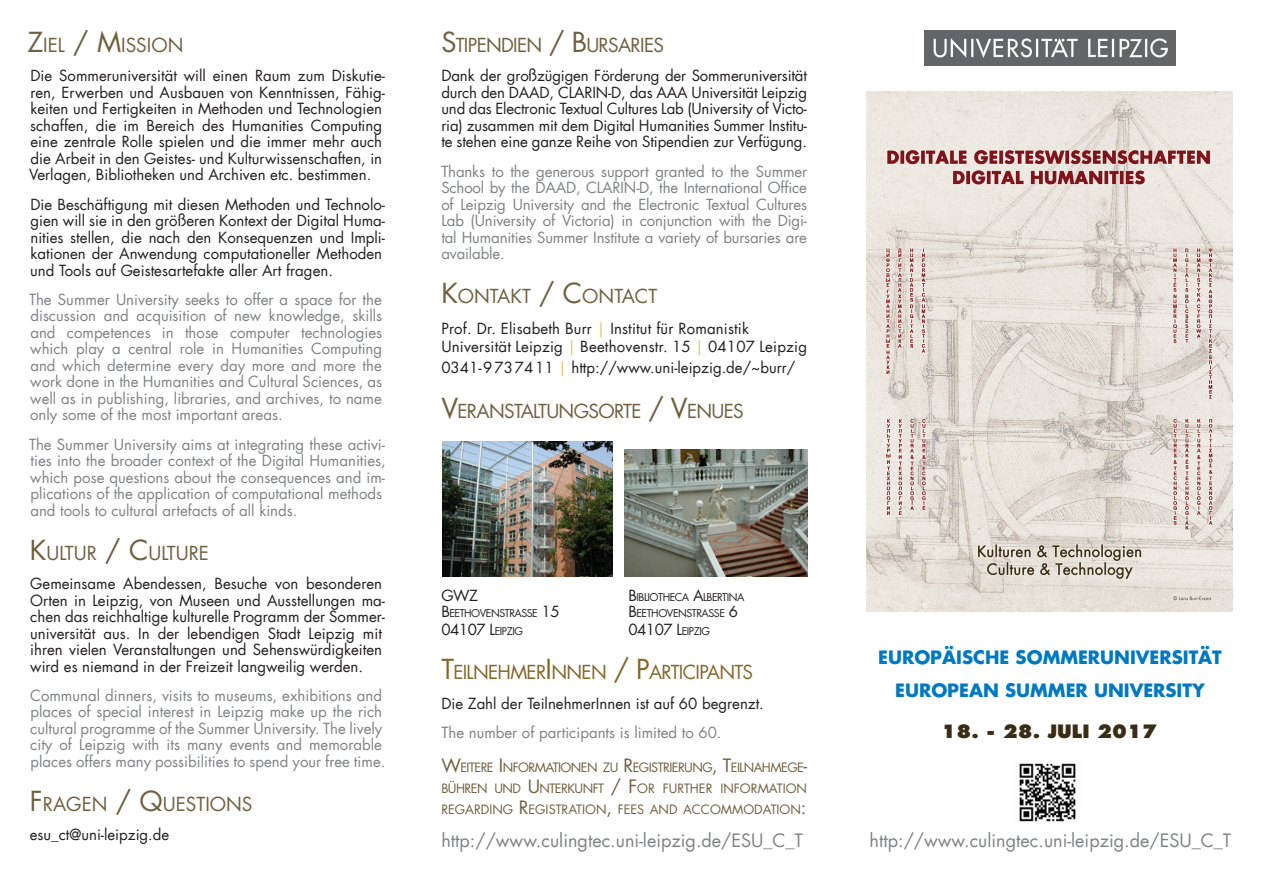
<style>
.page{position:relative;width:1263px;height:893px;background:#fff}
.page>*{position:absolute;margin:0;border:0;box-sizing:border-box;transform-origin:0 0}
.t1{font:18.9px "Futura";letter-spacing:-.035em;color:#6f6040}
.t2{font:18.9px "Futura";color:#6f6040}
.t3{font:18.9px "Futura";letter-spacing:-.035em;color:#846729}
.t4{font:18px "Futura";color:#808285}
.t5{font:700 18px "Futura";color:#0079c2}
.t6{font:800 18px "Futura";color:#3b2c15}
.t7{font:15px/16.5px "Futura";color:#231f20}
.t8{font:15px/16.5px "Futura";color:#808285;text-align:justify}
.t9{font:15px "Futura";letter-spacing:-.03em;color:#231f20}
.t10{font:12.6px/21px "Futura";color:#6f6040;text-align:justify}
.t11{font:10.5px "Futura";letter-spacing:-.045em;color:#231f20}
.s1{font-size:27px}
.s2{color:#e7c357}
.s3{font-size:15px}
.s4{font-size:10.5px}
.s5{font-size:18px}
</style>
<div class="page">
<img style="left:866px;top:91px;width:366px;height:520px">
<img style="left:924px;top:31px;width:251px;height:35px">
<img style="left:442px;top:442px;width:170px;height:134px">
<img style="left:1019px;top:763px;width:57px;height:59px">
<img style="left:624px;top:450px;width:183px;height:126px">
<p class="t1" style="left:27px;top:33px;width:157px"><span class="s1">Z</span>IEL <span class="s1">/ M</span>ISSION</p>
<p class="t7" style="left:29px;top:68px;width:357px">Die Sommeruniversität will einen Raum zum Diskutie&shy;ren, Erwerben und Ausbauen von Kenntnissen, Fähig&shy;keiten und Fertigkeiten in Methoden und Technologien schaffen, die im Bereich des Humanities Computing eine zentrale Rolle spielen und die immer mehr auch die Arbeit in den Geistes- und Kulturwissenschaften, in Verlagen, Bibliotheken und Archiven etc. bestimmen.</p>
<p class="t7" style="left:30px;top:196px;width:356px">Die Beschäftigung mit diesen Methoden und Technolo&shy;gien will sie in den größeren Kontext der Digital Huma&shy;nities stellen, die nach den Konsequenzen und Impli&shy;kationen der Anwendung computationeller Methoden und Tools auf Geistesartefakte aller Art fragen.</p>
<p class="t8" style="left:29px;top:291px;width:355px">The Summer University seeks to offer a space for the discussion and acquisition of new knowledge, skills and competences in those computer technologies which play a central role in Humanities Computing and which determine every day more and more the work done in the Humanities and Cultural Sciences, as well as in publishing, libraries, and archives, to name only some of the most important areas.</p>
<p class="t8" style="left:29px;top:436px;width:358px;text-align:left">The Summer University aims at integrating these activi&shy;ties into the broader context of the Digital Humanities, which pose questions about the consequences and im&shy;plications of the application of computational methods and tools to cultural artefacts of all kinds.</p>
<p class="t2" style="left:30px;top:541px;width:181px"><span class="s1">K</span>ULTUR <span class="s1">/ C</span>ULTURE</p>
<p class="t7" style="left:30px;top:575px;width:356px">Gemeinsame Abendessen, Besuche von besonderen Orten in Leipzig, von Museen und Ausstellungen ma&shy;chen das reichhaltige kulturelle Programm der Sommer&shy;universität aus. In der lebendigen Stadt Leipzig mit ihren vielen Veranstaltungen und Sehenswürdigkeiten wird es niemand in der Freizeit langweilig werden.</p>
<p class="t8" style="left:30px;top:687px;width:357px;text-align:left">Communal dinners, visits to museums, exhibitions and places of special interest in Leipzig make up the rich cultural programme of the Summer University. The lively city of Leipzig with its many events and memorable places offers many possibilities to spend your free time.</p>
<p class="t2" style="left:30px;top:792px;width:222px"><span class="s1">F</span> RAGEN <span class="s1">/ Q</span>UESTIONS</p>
<p class="t7" style="left:30px;top:826px;width:141px">esu_ct@uni-leipzig.de</p>
<p class="t1" style="left:441px;top:33px;width:222px"><span class="s1">S</span>TIPENDIEN <span class="s1">/ B</span>URSARIES</p>
<p class="t7" style="left:441px;top:68px;width:367px;text-align:justify">Dank der großzügigen Förderung der Sommeruniversität durch den DAAD, CLARIN-D, das AAA Universität Leipzig und das Electronic Textual Cultures Lab (University of Victo&shy;ria) zusammen mit dem Digital Humanities Summer Institu&shy;te stehen eine ganze Reihe von Stipendien zur Verfügung.</p>
<p class="t8" style="left:441px;top:163px;width:367px">Thanks to the generous support granted to the Summer School by the DAAD, CLARIN-D, the International Office of Leipzig University and the Electronic Textual Cultures Lab (University of Victoria) in conjunction with the Digi&shy;tal Humanities Summer Institute a variety of bursaries are available.</p>
<p class="t2" style="left:441px;top:284px;width:218px"><span class="s1">K</span>ONTAKT <span class="s1">/ C</span>ONTACT</p>
<p class="t7" style="left:441px;top:320px;width:309px">Prof. Dr. Elisabeth Burr <span class="s2">|</span> Institut für Romanistik</p>
<p class="t7" style="left:441px;top:338px;width:367px">Universität Leipzig <span class="s2">|</span> Beethovenstr. 15 <span class="s2">|</span> 04107 Leipzig</p>
<p class="t7" style="left:441px;top:359px;width:356px">0341-9737411 <span class="s2">|</span> http://www.uni-leipzig.de/~burr/</p>
<p class="t1" style="left:441px;top:399px;width:302px"><span class="s1">V</span>ERANSTALTUNGSORTE <span class="s1">/ V</span>ENUES</p>
<p class="t9" style="left:441px;top:585px;width:38px">GWZ</p>
<p class="t11" style="left:628px;top:590px;width:118px"><span class="s3">B</span>IBLIOTHECA <span class="s3">A</span>LBERTINA</p>
<p class="t11" style="left:441px;top:606px;width:120px"><span class="s3">B</span>EETHOVENSTRASS E <span class="s3">15</span></p>
<p class="t11" style="left:628px;top:606px;width:111px"><span class="s3">B</span>EETHOVENSTRASS E <span class="s3">6</span></p>
<p class="t9" style="left:441px;top:620px;width:83px">04107 L<span class="s4">EIPZIG</span></p>
<p class="t9" style="left:628px;top:620px;width:83px">04107 L<span class="s4">EIPZIG</span></p>
<p class="t3" style="left:441px;top:660px;width:312px"><span class="s1">T</span>EILNEHMER<span class="s1">I</span> NNEN <span class="s1">/ P</span>ARTICIPANTS</p>
<p class="t7" style="left:441px;top:695px;width:324px">Die Zahl der TeilnehmerInnen ist auf 60 begrenzt.</p>
<p class="t8" style="left:441px;top:724px;width:282px">The number of participants is limited to 60.</p>
<p class="t10" style="left:441px;top:757px;width:367px"><span class="s5">W</span>EITERE <span class="s5">I</span> NFORMATIONEN ZU <span class="s5">R</span>EGISTRIERUNG<span class="s5">, T</span>EILNAHMEGE<span class="s5">-</span>BÜHREN UND <span class="s5">U</span>NTERKUNFT <span class="s5">/ F</span>OR FURTHER INFORMATION REGARDING <span class="s5">R</span>EGISTRATION<span class="s5">,</span> FEES AND ACCOMMODATION<span class="s5">:</span></p>
<p class="t4" style="left:441px;top:829px;width:363px">http://www.culingtec.uni-leipzig.de/ESU_C_T</p>
<p class="t5" style="left:878px;top:645px;width:345px">EUROPÄISCHE SOMMERUNIVERSITÄT</p>
<p class="t5" style="left:895px;top:678px;width:311px">EUROPEAN SUMMER UNIVERSITY</p>
<p class="t6" style="left:942px;top:720px;width:217px">18. - 28. JULI 2017</p>
<p class="t4" style="left:869px;top:829px;width:363px">http://www.culingtec.uni-leipzig.de/ESU_C_T</p>
</div>
